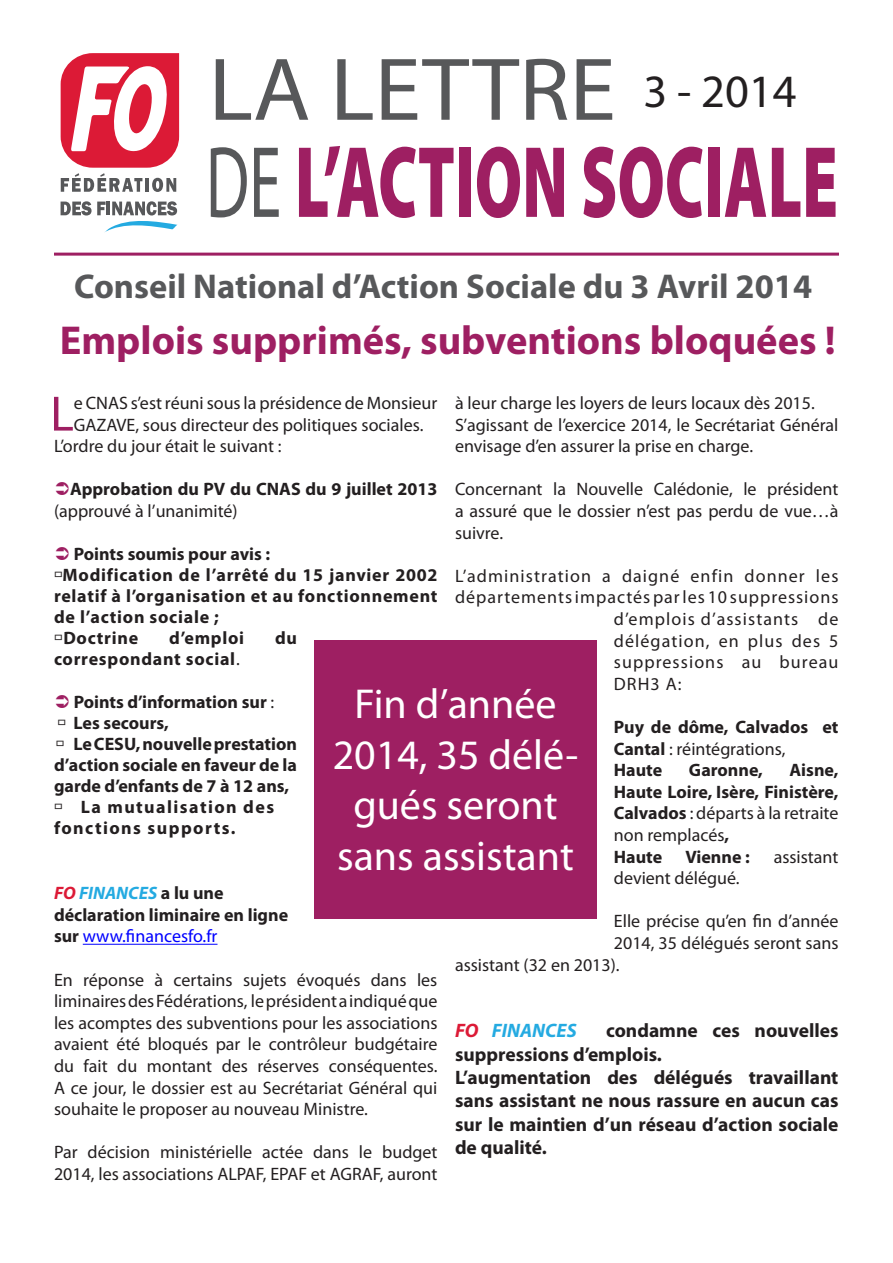
<style>
.page{position:relative;width:893px;height:1263px;background:#fff}
.page>*{position:absolute;margin:0;border:0;box-sizing:border-box;transform-origin:0 0}
.t1{font:50.1px "Myriad Pro";color:#9e1f62}
.t2{font:46.5px "Myriad Pro";color:#231f20}
.t3{font:42px/50.4px "Myriad Pro";color:#fff;text-align:center}
.t4{font:700 40.5px "Myriad Pro";color:#9e1f62}
.t5{font:700 34.5px "Myriad Pro";color:#57585a}
.t6{font:700 19.5px/23.4px "Myriad Pro";color:#231f20}
.t7{font:italic 700 19.5px "Myriad Pro";color:#24aae1}
.t8{font:18px/21.6px "Myriad Pro";color:#231f20}
.t9{font:700 18px/21.6px "Myriad Pro";color:#231f20}
.t10{font:18px "Myriad Pro";letter-spacing:.06em;color:#231f20}
.t11{font:18px "Myriad Pro";letter-spacing:.055em;color:#231f20}
.t12{font:700 18px/21.6px "Myriad Pro";letter-spacing:.08em;color:#231f20}
.t13{font:700 18px "Myriad Pro";letter-spacing:.04em;color:#231f20}
.s1{font-weight:400}
.s2{font-style:italic;color:#dc1a36}
.s3{font-style:italic;color:#24aae1}
.s4{font-weight:400;color:#00f}
.s5{color:#dc1a36}
</style>
<div class="page">
<div style="left:314px;top:640px;width:283px;height:278px;background:#9e1f62"></div>
<svg style="left:216px;top:59px;width:92px;height:61px"></svg>
<svg style="left:337px;top:59px;width:36px;height:61px"></svg>
<svg style="left:382px;top:59px;width:137px;height:61px"></svg>
<svg style="left:526px;top:59px;width:41px;height:61px"></svg>
<svg style="left:577px;top:59px;width:35px;height:61px"></svg>
<svg style="left:211px;top:147px;width:36px;height:70px"></svg>
<svg style="left:254px;top:148px;width:25px;height:69px"></svg>
<svg style="left:299px;top:146px;width:155px;height:72px"></svg>
<div style="left:459px;top:148px;width:12px;height:69px;background:#9e1f62"></div>
<svg style="left:477px;top:147px;width:43px;height:71px"></svg>
<svg style="left:526px;top:148px;width:38px;height:69px"></svg>
<svg style="left:583px;top:147px;width:119px;height:71px"></svg>
<div style="left:708px;top:148px;width:12px;height:69px;background:#9e1f62"></div>
<svg style="left:725px;top:148px;width:41px;height:69px"></svg>
<svg style="left:772px;top:148px;width:28px;height:69px"></svg>
<svg style="left:806px;top:148px;width:29px;height:69px"></svg>
<hr style="left:54px;top:253px;width:785px;height:3px;background:#9e1f62">
<svg style="left:61px;top:53px;width:118px;height:139px"></svg>
<svg style="left:61px;top:201px;width:117px;height:32px"></svg>
<hr style="left:83px;top:944px;width:134px;height:1px;background:#00f">
<p class="t2" style="left:643px;top:63px;width:155px">3 - 2014</p>
<p class="t5" style="left:74px;top:264px;width:739px">Conseil National d’Action Sociale du 3 Avril 2014</p>
<p class="t4" style="left:60px;top:313px;width:777px">Emplois supprimés, subventions bloquées !</p>
<p class="t1" style="left:50px;top:383px;width:25px">L</p>
<p class="t8" style="left:74px;top:392px;width:365px">e CNAS s’est réuni sous la présidence de Monsieur<br>GAZAVE, sous directeur des politiques sociales.</p>
<p class="t8" style="left:54px;top:435px;width:229px">L’ordre du jour était le suivant :</p>
<p class="t9" style="left:54px;top:478px;width:385px;text-indent:16px">Approbation du PV du CNAS du 9 juillet 2013 <span class="s1">(approuvé à l’unanimité)</span></p>
<p class="t9" style="left:74px;top:543px;width:198px">Points soumis pour avis :</p>
<p class="t9" style="left:54px;top:564px;width:385px;line-height:21px;text-align:justify;text-indent:9px">Modification de l’arrêté du 15 janvier 2002 relatif à l’organisation et au fonctionnement de l’action sociale ;</p>
<p class="t13" style="left:63px;top:626px;width:76px">Doctrine</p>
<p class="t9" style="left:169px;top:627px;width:76px">d’emploi</p>
<p class="t9" style="left:275px;top:627px;width:23px">du</p>
<p class="t13" style="left:54px;top:647px;width:187px">correspondant social<span class="s1">.</span></p>
<p class="t9" style="left:74px;top:690px;width:202px">Points d’information sur <span class="s1">:</span></p>
<p class="t9" style="left:74px;top:711px;width:97px">Les secours,</p>
<p class="t9" style="left:54px;top:733px;width:245px;line-height:21px;text-align:justify;text-indent:20px">Le CESU, nouvelle prestation d’action sociale en faveur de la garde d’enfants de 7 à 12 ans,</p>
<p class="t12" style="left:54px;top:795px;width:222px;text-indent:27px">La mutualisation des fonctions supports.</p>
<p class="t8" style="left:455px;top:392px;width:361px">à leur charge les loyers de leurs locaux dès 2015.</p>
<p class="t8" style="left:455px;top:413px;width:385px">S’agissant de l’exercice 2014, le Secrétariat Général envisage d’en assurer la prise en charge.</p>
<p class="t8" style="left:455px;top:478px;width:385px;text-align:justify">Concernant la Nouvelle Calédonie, le président a assuré que le dossier n’est pas perdu de vue…à suivre.</p>
<p class="t10" style="left:455px;top:565px;width:385px">L’administration a daigné enfin donner les</p>
<p class="t11" style="left:455px;top:586px;width:385px">départements impactés par les 10 suppressions</p>
<p class="t10" style="left:614px;top:608px;width:226px">d’emplois d’assistants de</p>
<p class="t10" style="left:614px;top:629px;width:226px">délégation, en plus des 5</p>
<p class="t10" style="left:614px;top:651px;width:226px">suppressions au bureau</p>
<p class="t8" style="left:614px;top:673px;width:69px">DRH3 A:</p>
<p class="t9" style="left:614px;top:715px;width:226px">Puy de dôme, Calvados et<br>Cantal <span class="s1">: réintégrations,</span></p>
<p class="t9" style="left:614px;top:759px;width:50px">Haute</p>
<p class="t9" style="left:689px;top:759px;width:75px">Garonne,</p>
<p class="t3" style="left:333px;top:678px;width:247px">Fin d’année<br>2014, 35 délé&shy;gués seront sans assistant</p>
<p class="t9" style="left:614px;top:759px;width:226px;text-align:justify;text-indent:176px">Aisne, Haute Loire, Isère, Finistère, Calvados <span class="s1">: départs à la retraite non remplacés</span>,</p>
<p class="t9" style="left:614px;top:845px;width:50px">Haute</p>
<p class="t9" style="left:685px;top:845px;width:66px">Vienne :</p>
<p class="t8" style="left:774px;top:845px;width:66px">assistant</p>
<p class="t8" style="left:614px;top:867px;width:127px">devient délégué.</p>
<p class="t8" style="left:614px;top:910px;width:226px">Elle précise qu’en fin d’année</p>
<p class="t8" style="left:614px;top:932px;width:226px">2014, 35 délégués seront sans</p>
<p class="t8" style="left:455px;top:953px;width:166px">assistant (32 en 2013).</p>
<p class="t9" style="left:54px;top:882px;width:236px"><span class="s2">FO</span> <span class="s3">FINANCES</span> a lu une déclaration liminaire en ligne sur <span class="s4">www.financesfo.fr</span></p>
<p class="t8" style="left:54px;top:968px;width:385px;text-align:justify">En réponse à certains sujets évoqués dans les liminaires des Fédérations, le président a indiqué que les acomptes des subventions pour les associations avaient été bloqués par le contrôleur budgétaire du fait du montant des réserves conséquentes.<br>A ce jour, le dossier est au Secrétariat Général qui souhaite le proposer au nouveau Ministre.</p>
<p class="t8" style="left:54px;top:1141px;width:385px">Par décision ministérielle actée dans le budget<br>2014, les associations ALPAF, EPAF et AGRAF, auront</p>
<p class="t6" style="left:455px;top:1018px;width:385px;text-indent:151px">condamne ces nouvelles suppressions d’emplois.</p>
<p class="t6" style="left:455px;top:1065px;width:385px;text-align:justify">L’augmentation des délégués travaillant sans assistant ne nous rassure en aucun cas sur le maintien d’un réseau d’action sociale de qualité.</p>
<p class="t7" style="left:455px;top:1018px;width:123px"><span class="s5">FO</span> FINANCES</p>
</div>
